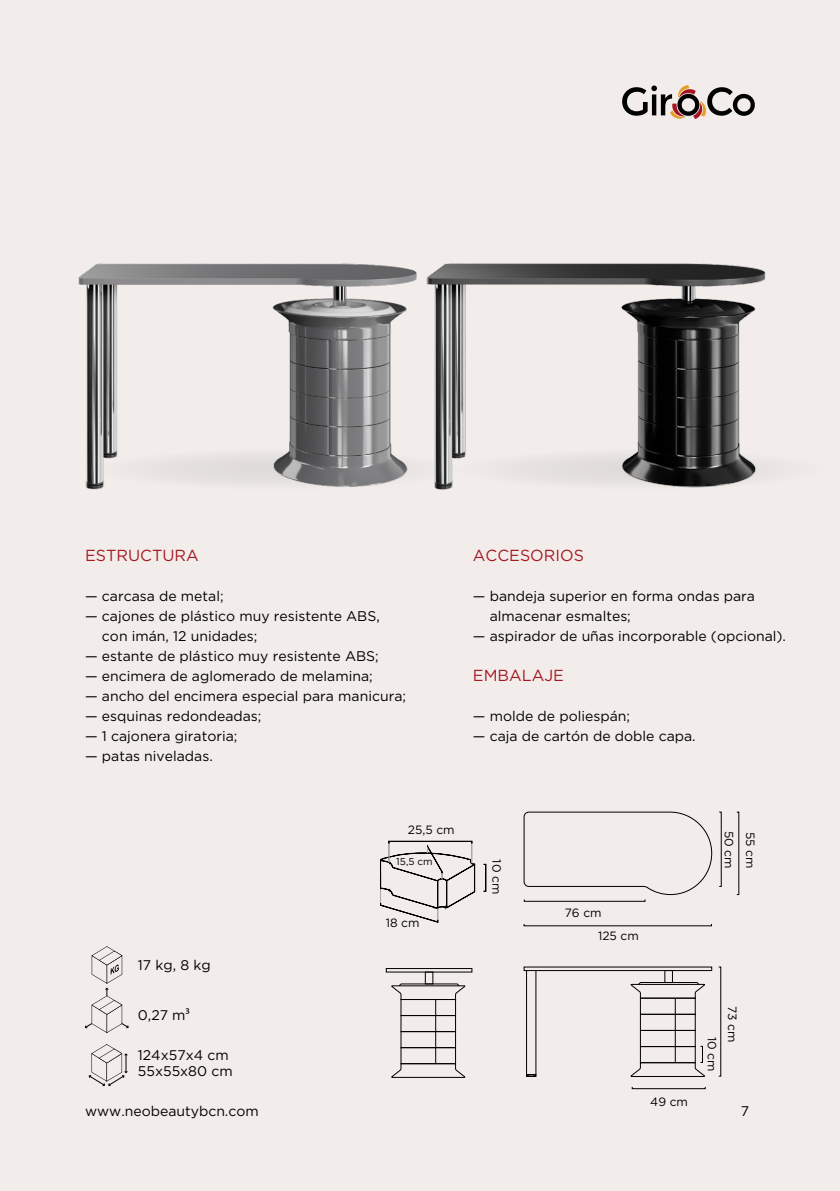
<style>
.page{position:relative;width:840px;height:1191px;background:#fff}
.page>*{position:absolute;margin:0;border:0;box-sizing:border-box;transform-origin:0 0}
.t1{font:16px "Gotham Pro";color:#a61920}
.t2{font:14px/20px "Gotham Pro";color:#000}
.t3{font:12px/20.2px "Gotham Pro";color:#000}
.t4{font:10px "Gotham Pro";color:#000}
.s1{font-family:"Myriad Pro"}
</style>
<div class="page">
<div style="left:0;top:0;width:839px;height:1191px;background:#f2edeb"></div>
<img style="left:437px;top:263px;width:329px;height:227px">
<img style="left:78px;top:263px;width:359px;height:227px">
<svg style="left:622px;top:85px;width:133px;height:34px"></svg>
<svg style="left:89px;top:1044px;width:39px;height:42px"></svg>
<svg style="left:85px;top:946px;width:44px;height:87px"></svg>
<svg style="left:523px;top:812px;width:188px;height:83px"></svg>
<div style="left:640px;top:998px;width:55px;height:16px;border:1px solid #000"></div>
<div style="left:640px;top:1014px;width:55px;height:16px;border:1px solid #000"></div>
<div style="left:640px;top:1030px;width:55px;height:16px;border:1px solid #000"></div>
<hr style="left:674px;top:998px;width:1px;height:64px;background:#000">
<svg style="left:630px;top:982px;width:74px;height:16px"></svg>
<svg style="left:526px;top:970px;width:10px;height:106px"></svg>
<svg style="left:630px;top:1046px;width:74px;height:30px"></svg>
<svg style="left:483px;top:864px;width:3px;height:27px"></svg>
<svg style="left:380px;top:841px;width:94px;height:81px"></svg>
<div style="left:400px;top:999px;width:55px;height:16px;border:1px solid #000"></div>
<div style="left:400px;top:1015px;width:55px;height:16px;border:1px solid #000"></div>
<div style="left:400px;top:1031px;width:55px;height:16px;border:1px solid #000"></div>
<div style="left:400px;top:1047px;width:55px;height:16px;border:1px solid #000"></div>
<svg style="left:391px;top:1063px;width:74px;height:14px"></svg>
<hr style="left:435px;top:999px;width:1px;height:64px;background:#000">
<div style="left:425px;top:972px;width:8px;height:12px;border:1px solid #000"></div>
<svg style="left:391px;top:983px;width:74px;height:16px"></svg>
<div style="left:386px;top:968px;width:86px;height:4px;border:1px solid #000"></div>
<p class="t1" style="left:85px;top:546px;width:115px">ESTRUCTURA</p>
<p class="t2" style="left:85px;top:586px;width:140px">— carcasa de metal;</p>
<p class="t2" style="left:102px;top:606px;width:279px;text-indent:-17px">— cajones de plástico muy resistente ABS, con imán, 12 unidades;</p>
<p class="t2" style="left:85px;top:646px;width:295px">— estante de plástico muy resistente ABS;</p>
<p class="t2" style="left:85px;top:666px;width:289px">— encimera de aglomerado de melamina;</p>
<p class="t2" style="left:85px;top:686px;width:322px">— ancho del encimera especial para manicura;</p>
<p class="t2" style="left:85px;top:706px;width:178px">— esquinas redondeadas;</p>
<p class="t2" style="left:85px;top:726px;width:154px">— 1 cajonera giratoria;</p>
<p class="t2" style="left:85px;top:746px;width:129px">— patas niveladas.</p>
<p class="t1" style="left:472px;top:546px;width:112px">ACCESORIOS</p>
<p class="t2" style="left:489px;top:586px;width:267px;text-indent:-17px">— bandeja superior en forma ondas para almacenar esmaltes;</p>
<p class="t2" style="left:472px;top:626px;width:314px">— aspirador de uñas incorporable (opcional).</p>
<p class="t1" style="left:472px;top:666px;width:92px">EMBALAJE</p>
<p class="t2" style="left:472px;top:706px;width:158px">— molde de poliespán;</p>
<p class="t2" style="left:472px;top:726px;width:224px">— caja de cartón de doble capa.</p>
<p class="t2" style="left:138px;top:955px;width:74px">17 kg, 8 kg</p>
<p class="t2" style="left:138px;top:1005px;width:53px">0,27 m<span class="s1">³</span></p>
<p class="t2" style="left:138px;top:1047px;width:96px;line-height:16px">124x57x4 cm<br>55x55x80 cm</p>
<p class="t3" style="left:408px;top:819px;width:48px">25,5 cm</p>
<p class="t4" style="left:396px;top:856px;width:38px">15,5 cm</p>
<p class="t3" style="left:385px;top:912px;width:35px">18 cm</p>
<p class="t3" style="left:506px;top:859px;width:36px;rotate:90deg">10 cm</p>
<p class="t3" style="left:564px;top:902px;width:38px">76 cm</p>
<p class="t3" style="left:597px;top:925px;width:42px">125 cm</p>
<p class="t3" style="left:738px;top:831px;width:39px;rotate:90deg">50 cm</p>
<p class="t3" style="left:760px;top:832px;width:38px;rotate:90deg">55 cm</p>
<p class="t3" style="left:742px;top:1037px;width:36px;text-indent:-31px;rotate:90deg">73 cm<br>10 cm</p>
<p class="t3" style="left:650px;top:1091px;width:39px">49 cm</p>
<p class="t2" style="left:85px;top:1101px;width:175px">www.neobeautybcn.com</p>
<p class="t2" style="left:740px;top:1101px;width:10px">7</p>
</div>
